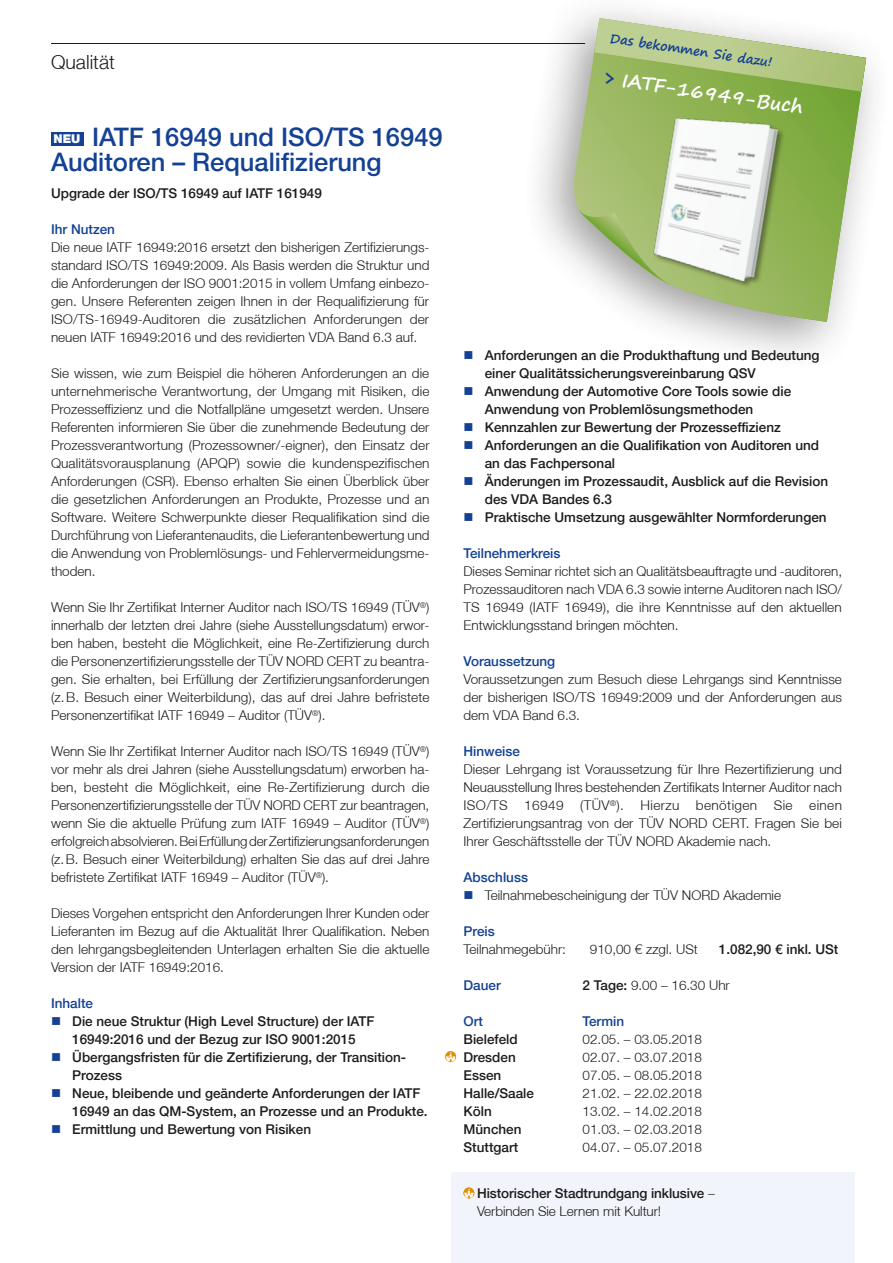
<style>
.page{position:relative;width:893px;height:1263px;background:#fff}
.page>*{position:absolute;margin:0;border:0;box-sizing:border-box;transform-origin:0 0}
.t1{font:500 25.5px/25.5px "Helvetica Neue LT";color:#144194}
.t2{font:300 19.5px "Helvetica Neue LT";color:#1c1c1a}
.t3{font:700 18.9px "Segoe Print";color:#fff}
.t4{font:300 13.5px/18px "Helvetica Neue LT";color:#1c1c1a;text-align:justify}
.t5{font:500 13.5px/18px "Helvetica Neue LT";color:#1c1c1a}
.t6{font:500 13.5px "Helvetica Neue LT";color:#144194}
.t7{font:700 13.05px "Segoe Print";color:#144194}
.s1{font-weight:900;font-size:12.15px;color:#fff}
.s2{color:#144194}
.s3{font-weight:500}
.s4{font-weight:300}
</style>
<div class="page">
<hr style="left:51px;top:43px;width:534px;height:1px;background:#1c1c1a">
<div style="left:51px;top:132px;width:32px;height:14px;background:#144194"></div>
<div style="left:520px;top:0;width:373px;height:374px;background:#1c1c1a;opacity:.45"></div>
<svg style="left:567px;top:18px;width:299px;height:304px"></svg>
<svg style="left:578px;top:207px;width:62px;height:77px;background:#b9c6a2"></svg>
<svg style="left:595px;top:18px;width:271px;height:74px"></svg>
<img style="left:640px;top:105px;width:158px;height:191px">
<div style="left:451px;top:1172px;width:404px;height:91px;background:#f2f4fb"></div>
<svg style="left:463px;top:1187px;width:11px;height:11px"></svg>
<svg style="left:445px;top:1051px;width:11px;height:11px"></svg>
<h2 class="t2" style="left:51px;top:50px;width:65px">Qualität</h2>
<h1 class="t1" style="left:51px;top:124px;width:393px"><span class="s1">NEU</span> IATF 16949 und ISO/TS 16949<br>Auditoren – Requalifizierung</h1>
<p class="t5" style="left:51px;top:184px;width:272px">Upgrade der ISO/TS 16949 auf IATF 161949</p>
<p class="t6" style="left:51px;top:221px;width:66px">Ihr Nutzen</p>
<p class="t4" style="left:51px;top:238px;width:380px">Die neue IATF 16949:2016 ersetzt den bisherigen Zertifizierungs&shy;standard ISO/TS 16949:2009. Als Basis werden die Struktur und die Anforderungen der ISO 9001:2015 in vollem Umfang einbezo&shy;gen. Unsere Referenten zeigen Ihnen in der Requalifizierung für ISO/TS-16949-Auditoren die zusätzlichen Anforderungen der neuen IATF 16949:2016 und des revidierten VDA Band 6.3 auf.</p>
<p class="t4" style="left:51px;top:364px;width:380px">Sie wissen, wie zum Beispiel die höheren Anforderungen an die unternehmerische Verantwortung, der Umgang mit Risiken, die Prozesseffizienz und die Notfallpläne umgesetzt werden. Unsere Referenten informieren Sie über die zunehmende Bedeutung der Prozessverantwortung (Prozessowner/-eigner), den Einsatz der Qualitätsvorausplanung (APQP) sowie die kundenspezifischen Anforderungen (CSR). Ebenso erhalten Sie einen Überblick über die gesetzlichen Anforderungen an Produkte, Prozesse und an Software. Weitere Schwerpunkte dieser Requalifikation sind die Durchführung von Lieferantenaudits, die Lieferantenbewertung und die Anwendung von Problemlösungs- und Fehlervermeidungsme&shy;thoden.</p>
<p class="t4" style="left:51px;top:598px;width:380px">Wenn Sie Ihr Zertifikat Interner Auditor nach ISO/TS 16949 (TÜV<sup>®</sup>) innerhalb der letzten drei Jahre (siehe Ausstellungsdatum) erwor&shy;ben haben, besteht die Möglichkeit, eine Re-Zertifizierung durch die Personenzertifizierungsstelle der TÜV NORD CERT zu beantra&shy;gen. Sie erhalten, bei Erfüllung der Zertifizierungsanforderungen (z.B. Besuch einer Weiterbildung), das auf drei Jahre befristete Personenzertifikat IATF 16949 – Auditor (TÜV<sup>®</sup>).</p>
<p class="t4" style="left:51px;top:742px;width:380px">Wenn Sie Ihr Zertifikat Interner Auditor nach ISO/TS 16949 (TÜV<sup>®</sup>) vor mehr als drei Jahren (siehe Ausstellungsdatum) erworben ha&shy;ben, besteht die Möglichkeit, eine Re-Zertifizierung durch die Personenzertifizierungsstelle der TÜV NORD CERT zur beantragen, wenn Sie die aktuelle Prüfung zum IATF 16949 – Auditor (TÜV<sup>®</sup>) erfolgreich absolvieren. Bei Erfüllung der Zertifizierungsanforderungen (z.B. Besuch einer Weiterbildung) erhalten Sie das auf drei Jahre befristete Zertifikat IATF 16949 – Auditor (TÜV<sup>®</sup>).</p>
<p class="t4" style="left:51px;top:904px;width:380px">Dieses Vorgehen entspricht den Anforderungen Ihrer Kunden oder Lieferanten im Bezug auf die Aktualität Ihrer Qualifikation. Neben den lehrgangsbegleitenden Unterlagen erhalten Sie die aktuelle Version der IATF 16949:2016.</p>
<p class="t6" style="left:51px;top:995px;width:44px">Inhalte</p>
<p class="t5" style="left:72px;top:1012px;width:357px">Die neue Struktur (High Level Structure) der IATF 16949:2016 und der Bezug zur ISO 9001:2015<br>Übergangsfristen für die Zertifizierung, der Transition-Prozess<br>Neue, bleibende und geänderte Anforderungen der IATF 16949 an das QM-System, an Prozesse und an Produkte.<br>Ermittlung und Bewertung von Risiken</p>
<p class="t7" style="left:612px;top:26px;width:165px;rotate:9deg">Das bekommen Sie dazu!</p>
<h3 class="t3" style="left:607px;top:59px;width:202px;rotate:9deg"><span class="s2">&gt;</span> IATF-16949-Buch</h3>
<p class="t5" style="left:485px;top:346px;width:345px">Anforderungen an die Produkthaftung und Bedeutung einer Qualitätssicherungsvereinbarung QSV Anwendung der Automotive Core Tools sowie die Anwendung von Problemlösungsmethoden Kennzahlen zur Bewertung der Prozesseffizienz Anforderungen an die Qualifikation von Auditoren und an das Fachpersonal<br>Änderungen im Prozessaudit, Ausblick auf die Revision des VDA Bandes 6.3<br>Praktische Umsetzung ausgewählter Normforderungen</p>
<p class="t6" style="left:463px;top:545px;width:99px">Teilnehmerkreis</p>
<p class="t4" style="left:463px;top:562px;width:380px">Dieses Seminar richtet sich an Qualitätsbeauftragte und -auditoren, Prozessauditoren nach VDA 6.3 sowie interne Auditoren nach ISO/ TS 16949 (IATF 16949), die ihre Kenntnisse auf den aktuellen Entwicklungsstand bringen möchten.</p>
<p class="t6" style="left:463px;top:653px;width:93px">Voraussetzung</p>
<p class="t4" style="left:463px;top:670px;width:380px">Voraussetzungen zum Besuch diese Lehrgangs sind Kenntnisse der bisherigen ISO/TS 16949:2009 und der Anforderungen aus dem VDA Band 6.3.</p>
<p class="t6" style="left:463px;top:743px;width:58px">Hinweise</p>
<p class="t4" style="left:463px;top:760px;width:380px">Dieser Lehrgang ist Voraussetzung für Ihre Rezertifizierung und Neuausstellung Ihres bestehenden Zertifikats Interner Auditor nach ISO/TS 16949 (TÜV<sup>®</sup>). Hierzu benötigen Sie einen Zertifizierungsantrag von der TÜV NORD CERT. Fragen Sie bei Ihrer Geschäftsstelle der TÜV NORD Akademie nach.</p>
<p class="t6" style="left:463px;top:869px;width:66px">Abschluss</p>
<p class="t4" style="left:485px;top:886px;width:298px">Teilnahmebescheinigung der TÜV NORD Akademie</p>
<p class="t6" style="left:463px;top:923px;width:33px">Preis</p>
<p class="t4" style="left:463px;top:940px;width:104px">Teilnahmegebühr:</p>
<p class="t4" style="left:590px;top:940px;width:110px">910,00 € zzgl. USt</p>
<p class="t5" style="left:719px;top:940px;width:121px">1.082,90 € inkl. USt</p>
<p class="t6" style="left:463px;top:977px;width:39px">Dauer</p>
<p class="t4" style="left:583px;top:976px;width:149px"><span class="s3">2 Tage:</span> 9.00 – 16.30 Uhr</p>
<p class="t6" style="left:463px;top:1013px;width:21px">Ort</p>
<p class="t6" style="left:583px;top:1013px;width:43px">Termin</p>
<p class="t5" style="left:463px;top:1030px;width:56px">Bielefeld</p>
<p class="t4" style="left:583px;top:1030px;width:121px">02.05. – 03.05.2018</p>
<p class="t5" style="left:463px;top:1048px;width:54px">Dresden</p>
<p class="t4" style="left:583px;top:1048px;width:121px">02.07. – 03.07.2018</p>
<p class="t5" style="left:463px;top:1066px;width:39px">Essen</p>
<p class="t4" style="left:583px;top:1066px;width:121px">07.05. – 08.05.2018</p>
<p class="t5" style="left:463px;top:1084px;width:72px">Halle/Saale</p>
<p class="t4" style="left:583px;top:1084px;width:121px">21.02. – 22.02.2018</p>
<p class="t5" style="left:463px;top:1102px;width:30px">Köln</p>
<p class="t4" style="left:583px;top:1102px;width:121px">13.02. – 14.02.2018</p>
<p class="t5" style="left:463px;top:1120px;width:60px">München</p>
<p class="t4" style="left:583px;top:1120px;width:121px">01.03. – 02.03.2018</p>
<p class="t5" style="left:463px;top:1138px;width:56px">Stuttgart</p>
<p class="t4" style="left:583px;top:1138px;width:121px">04.07. – 05.07.2018</p>
<p class="t5" style="left:477px;top:1184px;width:239px">Historischer Stadtrundgang inklusive <span class="s4">–<br>Verbinden Sie Lernen mit Kultur!</span></p>
</div>
